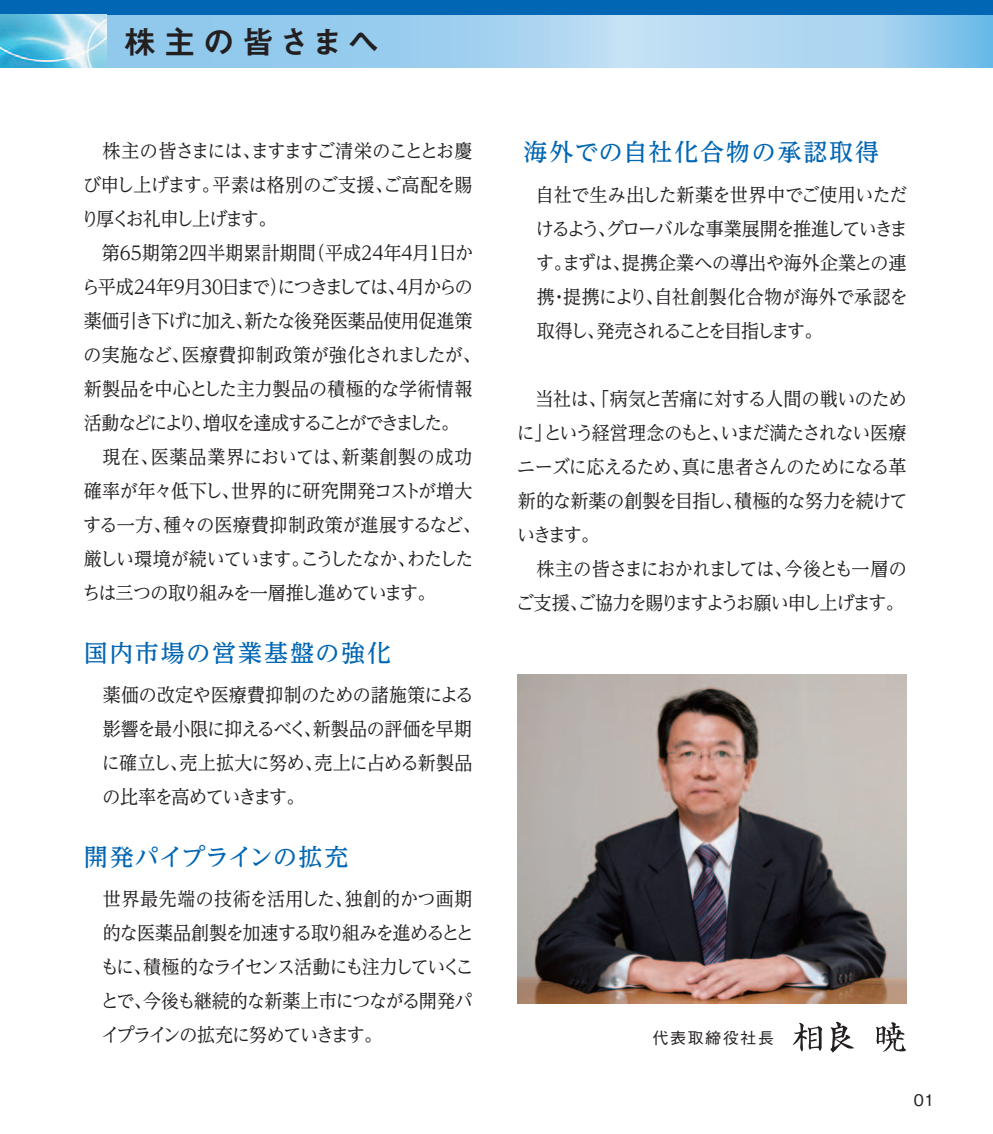
<style>
.page{position:relative;width:993px;height:1134px;background:#fff}
.page>*{position:absolute;margin:0;border:0;box-sizing:border-box;transform-origin:0 0}
.t1{font:32px "Midashi Go Pro MB31 90 pv RKSJ H";letter-spacing:.175em;color:#231f20}
.t2{font:24px "UD Reimin Pro Medium 90 pv RKSJ H";letter-spacing:.065em;color:#0166b3}
.t3{font:24px "UD Reimin Pro Medium 90 pv RKSJ H";color:#0166b3}
.t4{font:19px/34px "UD Reimin Pro Regular 90 pv RKSJ H";letter-spacing:-.045em;color:#231f20;text-align:justify;scale:.95 1}
.t5{font:16px "Gothic BBB Pro Medium 90 pv RKSJ H";letter-spacing:.1em;color:#231f20}
</style>
<div class="page">
<svg style="left:106px;top:14px;width:886px;height:54px"></svg>
<div style="left:0;top:0;width:992px;height:14px;background:#0166b3"></div>
<img style="left:517px;top:675px;width:389px;height:328px">
<svg style="left:792px;top:1023px;width:30px;height:28px"></svg>
<svg style="left:830px;top:1022px;width:23px;height:30px"></svg>
<svg style="left:876px;top:1022px;width:29px;height:30px"></svg>
<img style="left:0;top:14px;width:106px;height:54px">
<h1 class="t1" style="left:124px;top:30px;width:257px">株主の皆さまへ</h1>
<p class="t4" style="left:81px;top:136px;width:422px;text-align:left">　株主の皆さまには、ますますご清栄のこととお慶び申し上げます。平素は格別のご支援、ご高配を賜り厚くお礼申し上げます。<br>　第65期第2四半期累計期間（平成24年4月1日から平成24年9月30日まで）につきましては、4月からの薬価引き下げに加え、新たな後発医薬品使用促進策の実施など、医療費抑制政策が強化されましたが、新製品を中心とした主力製品の積極的な学術情報活動などにより、増収を達成することができました。<br>　現在、医薬品業界においては、新薬創製の成功確率が年々低下し、世界的に研究開発コストが増大する一方、種々の医療費抑制政策が進展するなど、厳しい環境が続いています。こうしたなか、わたしたちは三つの取り組みを一層推し進めています。</p>
<p class="t2" style="left:84px;top:643px;width:309px">国内市場の営業基盤の強化</p>
<p class="t4" style="left:102px;top:680px;width:393px">薬価の改定や医療費抑制のための諸施策による影響を最小限に抑えるべく、新製品の評価を早期に確立し、売上拡大に努め、売上に占める新製品の比率を高めていきます。</p>
<p class="t3" style="left:84px;top:848px;width:266px">開発パイプラインの拡充</p>
<p class="t4" style="left:101px;top:884px;width:394px">世界最先端の技術を活用した、独創的かつ画期的な医薬品創製を加速する取り組みを進めるとともに、積極的なライセンス活動にも注力していくことで、今後も継続的な新薬上市につながる開発パイプラインの拡充に努めていきます。</p>
<p class="t2" style="left:523px;top:143px;width:357px">海外での自社化合物の承認取得</p>
<p class="t4" style="left:535px;top:180px;width:393px">自社で生み出した新薬を世界中でご使用いただけるよう、グローバルな事業展開を推進していきます。まずは、提携企業への導出や海外企業との連携・提携により、自社創製化合物が海外で承認を取得し、発売されることを目指します。</p>
<p class="t4" style="left:516px;top:384px;width:413px;text-align:left">　当社は、「病気と苦痛に対する人間の戦いのために」という経営理念のもと、いまだ満たされない医療ニーズに応えるため、真に患者さんのためになる革新的な新薬の創製を目指し、積極的な努力を続けていきます。<br>　株主の皆さまにおかれましては、今後とも一層のご支援、ご協力を賜りますようお願い申し上げます。</p>
<p class="t5" style="left:652px;top:1032px;width:123px">代表取締役社長</p>
<p class="t5" style="left:913px;top:1094px;width:22px">01</p>
</div>
